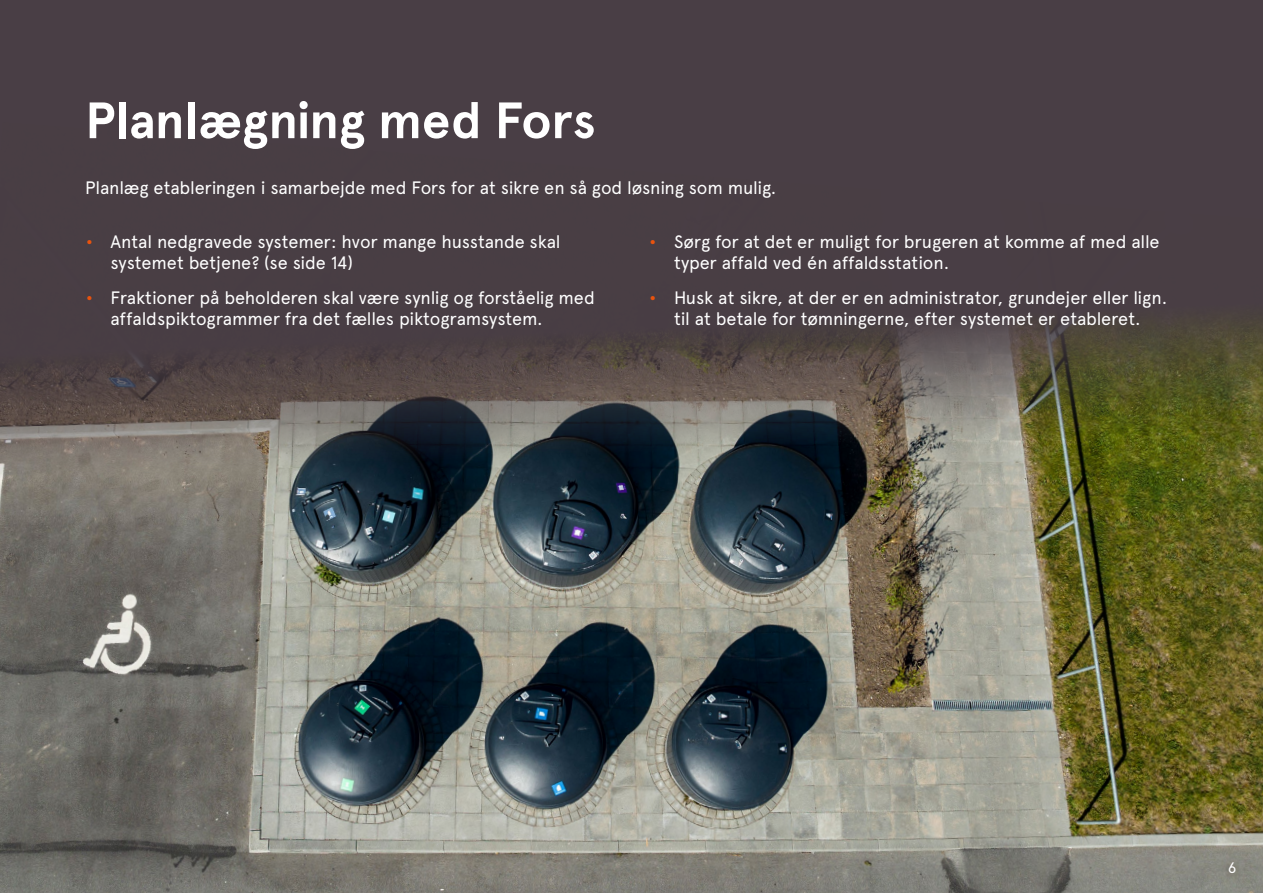
<style>
.page{position:relative;width:1263px;height:893px;background:#493e45}
.page>*{position:absolute;margin:0;border:0;box-sizing:border-box;transform-origin:0 0}
.t1{font:700 51px "Apercu Pro";letter-spacing:-.005em;color:#fff}
.t2{font:18px/21.6px "Apercu Pro";letter-spacing:-.01em;color:#fff}
.t3{font:15px "Apercu Pro";color:#fff}
.s1{font-size:27px;color:#e9530e}
</style>
<div class="page">
<img style="left:0;top:319px;width:1263px;height:574px">
<h1 class="t1" style="left:85px;top:82px;width:512px">Planlægning med Fors</h1>
<p class="t2" style="left:85px;top:175px;width:693px">Planlæg etableringen i samarbejde med Fors for at sikre en så god løsning som mulig.</p>
<p class="t2" style="left:111px;top:229px;width:452px;text-indent:-26px"><span class="s1">•</span> Antal nedgravede systemer: hvor mange husstande skal systemet betjene? (se side 14)</p>
<p class="t2" style="left:111px;top:285px;width:486px;text-indent:-26px"><span class="s1">•</span> Fraktioner på beholderen skal være synlig og forståelig med affaldspiktogrammer fra det fælles piktogramsystem.</p>
<p class="t2" style="left:674px;top:229px;width:487px;text-indent:-26px"><span class="s1">•</span> Sørg for at det er muligt for brugeren at komme af med alle typer affald ved én affaldsstation.</p>
<p class="t2" style="left:648px;top:285px;width:520px;text-align:center"><span class="s1">•</span> Husk at sikre, at der er en administrator, grundejer eller lign. til at betale for tømningerne, efter systemet er etableret.</p>
<p class="t3" style="left:1228px;top:856px;width:10px">6</p>
</div>
